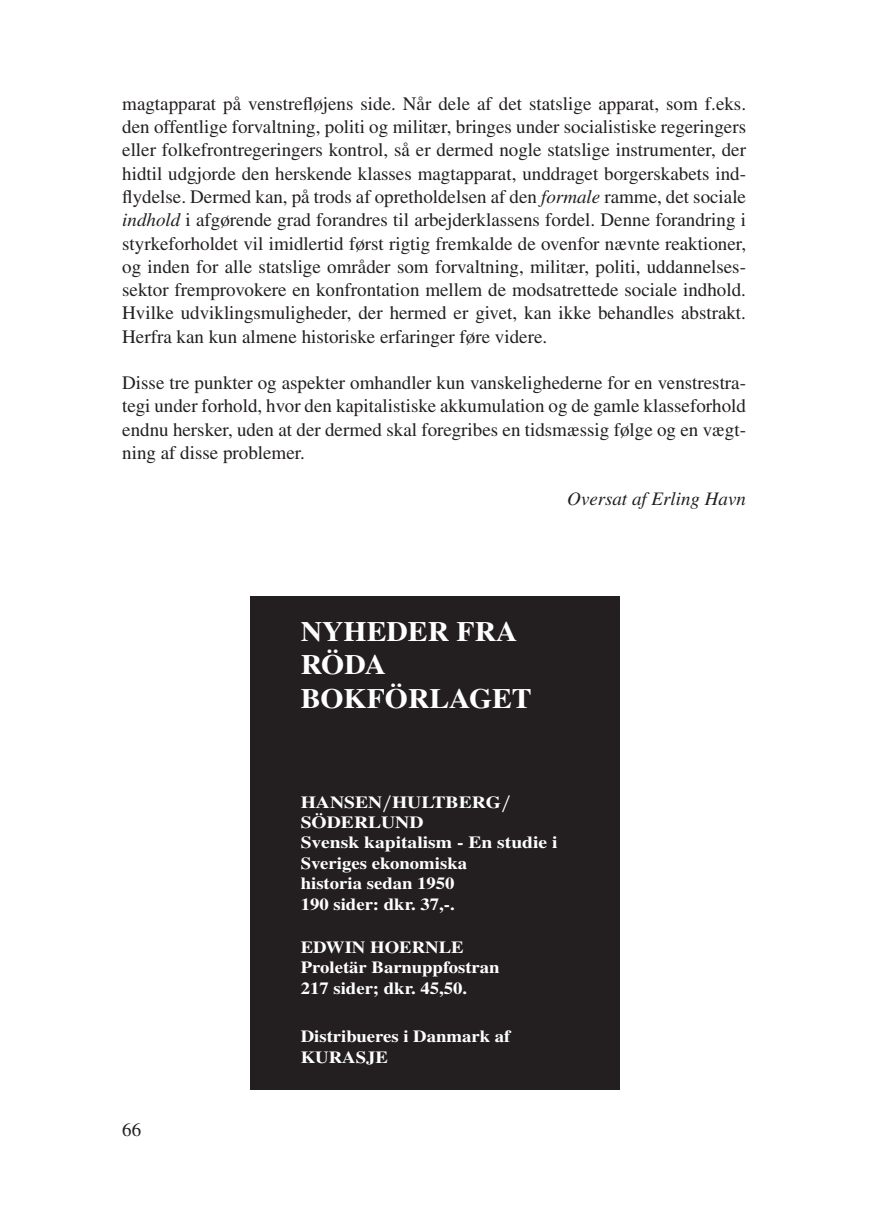
<style>
.page{position:relative;width:891px;height:1226px;background:#fff}
.page>*{position:absolute;margin:0;border:0;box-sizing:border-box;transform-origin:0 0}
.t1{font:700 28px/33.6px "Times";color:#fff;scale:1.06 1}
.t2{font:19px/23.2px "Times";color:#231f20;text-align:justify}
.t3{font:italic 19px "Times";color:#231f20}
.t4{font:700 17px/20.4px "Times";color:#fff;scale:1.15 1}
.t5{font:700 17px/20.4px "Times";color:#fff;scale:1.1 1}
.s1{font-style:italic}
</style>
<div class="page">
<div style="left:250px;top:596px;width:369px;height:493px;background:#231f20"></div>
<p class="t2" style="left:122px;top:92px;width:625px">magtapparat på venstrefløjens side. Når dele af det statslige apparat, som f.eks. den offentlige forvaltning, politi og militær, bringes under socialistiske regeringers eller folkefrontregeringers kontrol, så er dermed nogle statslige instrumenter, der hidtil udgjorde den herskende klasses magtapparat, unddraget borgerskabets ind&shy;flydelse. Dermed kan, på trods af opretholdelsen af den <span class="s1">formale</span> ramme, det sociale <span class="s1">indhold</span> i afgørende grad forandres til arbejderklassens fordel. Denne forandring i styrkeforholdet vil imidlertid først rigtig fremkalde de ovenfor nævnte reaktioner, og inden for alle statslige områder som forvaltning, militær, politi, uddannelses&shy;sektor fremprovokere en konfrontation mellem de modsatrettede sociale indhold.<br>Hvilke udviklingsmuligheder, der hermed er givet, kan ikke behandles abstrakt.<br>Herfra kan kun almene historiske erfaringer føre videre.</p>
<p class="t2" style="left:122px;top:371px;width:625px">Disse tre punkter og aspekter omhandler kun vanskelighederne for en venstrestra&shy;tegi under forhold, hvor den kapitalistiske akkumulation og de gamle klasseforhold endnu hersker, uden at der dermed skal foregribes en tidsmæssig følge og en vægt&shy;ning af disse problemer.</p>
<p class="t3" style="left:567px;top:488px;width:180px">Oversat af Erling Havn</p>
<h1 class="t1" style="left:301px;top:613px;width:219px">NYHEDER FRA<br>RÖDA<br>BOKFÖRLAGET</h1>
<p class="t2" style="left:122px;top:1118px;width:20px">66</p>
<p class="t4" style="left:301px;top:791px;width:225px">HANSEN HULTBERG<br>SÖDERLUND<br>Svensk kapitalism - En studie i<br>Sveriges ekonomiska<br>historia sedan 1950<br>190 sider: dkr. 37,-.</p>
<p class="t5" style="left:301px;top:936px;width:182px">EDWIN HOERNLE<br>Proletär Barnuppfostran<br>217 sider; dkr. 45,50.</p>
<p class="t5" style="left:301px;top:1025px;width:192px">Distribueres i Danmark af<br>KURASJE</p>
</div>
